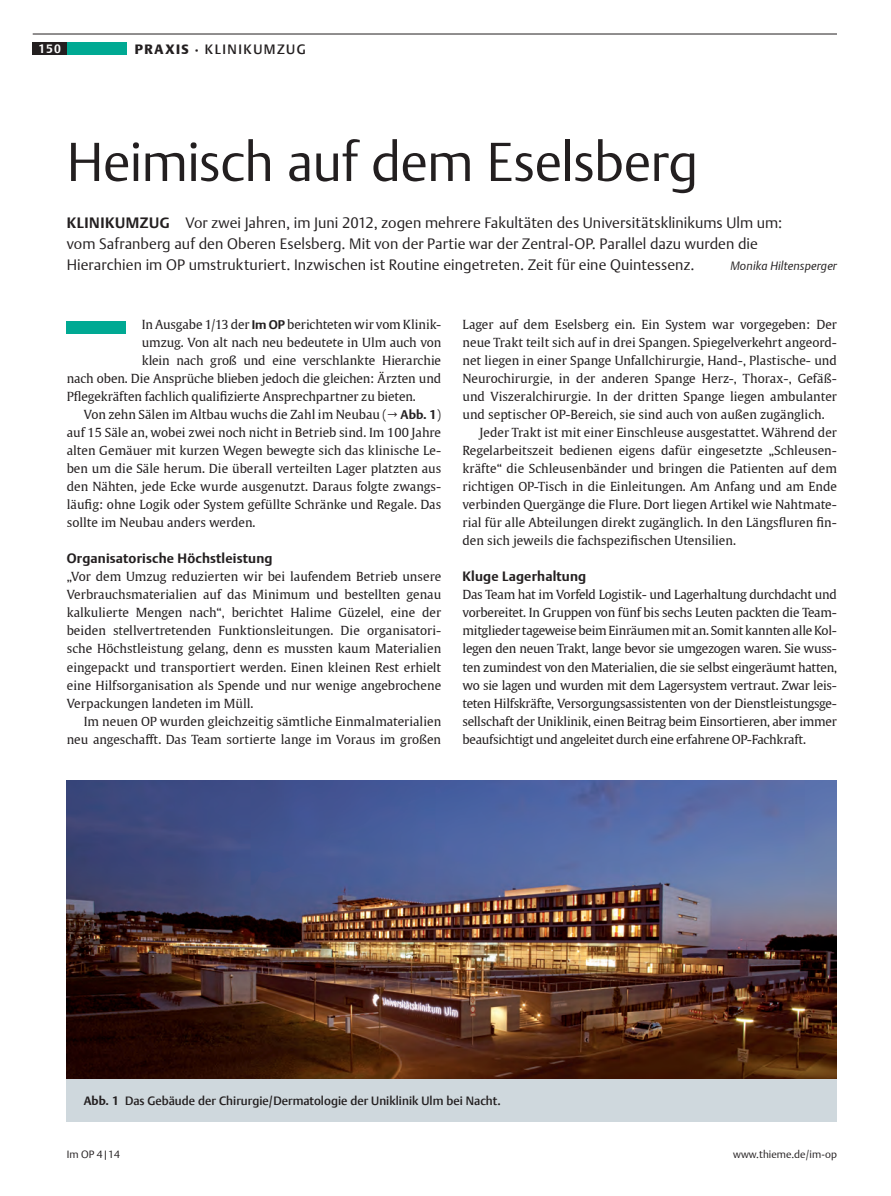
<style>
.page{position:relative;width:891px;height:1196px;background:#fff}
.page>*{position:absolute;margin:0;border:0;box-sizing:border-box;transform-origin:0 0}
.t1{font:300 54px "Thieme Argo 2011";letter-spacing:-.015em;color:#231f20}
.t2{font:300 15px/21px "Thieme Argo 2011";letter-spacing:.005em;color:#231f20}
.t3{font:700 13.5px "Thieme Argo 2011";letter-spacing:.01em;color:#231f20}
.t4{font:500 13.5px "Thieme Argo 2011";letter-spacing:.11em;color:#231f20}
.t5{font:12.45px/18px "Thieme Gulliver 2011";color:#231f20;text-align:justify}
.t6{font:500 12px "Thieme Argo 2011";color:#231f20}
.t7{font:italic 300 12px "Thieme Argo 2011";letter-spacing:.01em;color:#231f20}
.t8{font:700 12px "Thieme Argo 2011";color:#fff}
.t9{font:300 10.5px "Thieme Argo 2011";letter-spacing:.005em;color:#231f20}
.s1{font-weight:900}
.s2{font-weight:700}
.s3{font-size:25.5px;color:#00a993}
.s4{font-family:"Thieme Argo 2011";font-weight:700}
</style>
<div class="page">
<div style="left:67px;top:42px;width:59px;height:12px;background:#00a993"></div>
<div style="left:33px;top:42px;width:34px;height:12px;background:#231f20"></div>
<hr style="left:33px;top:34px;width:803px;height:1px;background:#231f20">
<div style="left:67px;top:1078px;width:769px;height:43px;background:#cfd8dd"></div>
<img style="left:67px;top:780px;width:769px;height:298px">
<p class="t8" style="left:38px;top:40px;width:24px">150</p>
<p class="t4" style="left:135px;top:41px;width:172px"><span class="s1">PRAXIS</span> <span class="s2">·</span> Klinikumzug</p>
<h1 class="t1" style="left:67px;top:126px;width:632px">Heimisch auf dem Eselsberg</h1>
<p class="t2" style="left:67px;top:211px;width:717px"><span class="s2">Klinikumzug</span> Vor zwei Jahren, im Juni 2012, zogen mehrere Fakultäten des Universitätsklinikums Ulm um: vom Safranberg auf den Oberen Eselsberg. Mit von der Partie war der Zentral-OP. Parallel dazu wurden die<br>Hierarchien im OP umstrukturiert. Inzwischen ist Routine eingetreten. Zeit für eine Quintessenz.</p>
<p class="t7" style="left:730px;top:257px;width:108px">Monika Hiltensperger</p>
<p class="t5" style="left:67px;top:315px;width:375px"><span class="s3">▀</span> In Ausgabe 1/13 der <span class="s4">Im OP</span> berichteten wir vom Klinik-</p>
<p class="t5" style="left:142px;top:333px;width:301px">umzug. Von alt nach neu bedeutete in Ulm auch von</p>
<p class="t5" style="left:142px;top:351px;width:301px">klein nach groß und eine verschlankte Hierarchie</p>
<p class="t5" style="left:67px;top:369px;width:376px">nach oben. Die Ansprüche blieben jedoch die gleichen: Ärzten und</p>
<p class="t5" style="left:67px;top:387px;width:350px">Pflegekräften fachlich qualifizierte Ansprechpartner zu bieten.</p>
<p class="t5" style="left:84px;top:405px;width:359px">Von zehn Sälen im Altbau wuchs die Zahl im Neubau (→ <span class="s4">Abb. 1</span>)</p>
<p class="t5" style="left:67px;top:423px;width:376px">auf 15 Säle an, wobei zwei noch nicht in Betrieb sind. Im 100 Jahre</p>
<p class="t5" style="left:67px;top:441px;width:376px">alten Gemäuer mit kurzen Wegen bewegte sich das klinische Le-</p>
<p class="t5" style="left:67px;top:459px;width:376px">ben um die Säle herum. Die überall verteilten Lager platzten aus</p>
<p class="t5" style="left:67px;top:477px;width:376px">den Nähten, jede Ecke wurde ausgenutzt. Daraus folgte zwangs-</p>
<p class="t5" style="left:67px;top:495px;width:376px">läufig: ohne Logik oder System gefüllte Schränke und Regale. Das</p>
<p class="t5" style="left:67px;top:513px;width:190px">sollte im Neubau anders werden.</p>
<p class="t3" style="left:67px;top:548px;width:207px">Organisatorische Höchstleistung</p>
<p class="t5" style="left:67px;top:567px;width:376px">„Vor dem Umzug reduzierten wir bei laufendem Betrieb unsere Verbrauchsmaterialien auf das Minimum und bestellten genau kalkulierte Mengen nach“, berichtet Halime Güzelel, eine der beiden stellvertretenden Funktionsleitungen. Die organisatori&shy;sche Höchstleistung gelang, denn es mussten kaum Materialien eingepackt und transportiert werden. Einen kleinen Rest erhielt eine Hilfsorganisation als Spende und nur wenige angebrochene Verpackungen landeten im Müll.</p>
<p class="t5" style="left:67px;top:711px;width:376px;text-align:right">Im neuen OP wurden gleichzeitig sämtliche Einmalmaterialien neu angeschafft. Das Team sortierte lange im Voraus im großen</p>
<p class="t5" style="left:462px;top:315px;width:376px">Lager auf dem Eselsberg ein. Ein System war vorgegeben: Der</p>
<p class="t5" style="left:462px;top:333px;width:376px">neue Trakt teilt sich auf in drei Spangen. Spiegelverkehrt angeord-</p>
<p class="t5" style="left:462px;top:351px;width:376px">net liegen in einer Spange Unfallchirurgie, Hand-, Plastische- und</p>
<p class="t5" style="left:462px;top:369px;width:376px">Neurochirurgie, in der anderen Spange Herz-, Thorax-, Gefäß-</p>
<p class="t5" style="left:462px;top:387px;width:376px">und Viszeralchirurgie. In der dritten Spange liegen ambulanter</p>
<p class="t5" style="left:462px;top:405px;width:363px">und septischer OP-Bereich, sie sind auch von außen zugänglich.</p>
<p class="t5" style="left:479px;top:423px;width:359px">Jeder Trakt ist mit einer Einschleuse ausgestattet. Während der</p>
<p class="t5" style="left:462px;top:441px;width:376px">Regelarbeitszeit bedienen eigens dafür eingesetzte „Schleusen-</p>
<p class="t5" style="left:462px;top:459px;width:376px">kräfte“ die Schleusenbänder und bringen die Patienten auf dem</p>
<p class="t5" style="left:462px;top:477px;width:376px">richtigen OP-Tisch in die Einleitungen. Am Anfang und am Ende</p>
<p class="t5" style="left:462px;top:495px;width:376px">verbinden Quergänge die Flure. Dort liegen Artikel wie Nahtmate-</p>
<p class="t5" style="left:462px;top:513px;width:376px">rial für alle Abteilungen direkt zugänglich. In den Längsfluren fin-</p>
<p class="t5" style="left:462px;top:531px;width:275px">den sich jeweils die fachspezifischen Utensilien.</p>
<p class="t3" style="left:462px;top:566px;width:125px">Kluge Lagerhaltung</p>
<p class="t5" style="left:462px;top:585px;width:376px">Das Team hat im Vorfeld Logistik- und Lagerhaltung durchdacht und vorbereitet. In Gruppen von fünf bis sechs Leuten packten die Team&shy;mitglieder tageweise beim Einräumen mit an. Somit kannten alle Kol&shy;legen den neuen Trakt, lange bevor sie umgezogen waren. Sie wuss&shy;ten zumindest von den Materialien, die sie selbst eingeräumt hatten, wo sie lagen und wurden mit dem Lagersystem vertraut. Zwar leis&shy;teten Hilfskräfte, Versorgungsassistenten von der Dienstleistungsge&shy;sellschaft der Uniklinik, einen Beitrag beim Einsortieren, aber immer beaufsichtigt und angeleitet durch eine erfahrene OP-Fachkraft.</p>
<p class="t6" style="left:84px;top:1092px;width:418px"><span class="s2">Abb. 1</span> Das Gebäude der Chirurgie/Dermatologie der -Uniklinik Ulm bei Nacht.</p>
<p class="t9" style="left:67px;top:1146px;width:55px">Im OP 4|14</p>
<p class="t9" style="left:733px;top:1146px;width:105px">www.thieme.de/im-op</p>
</div>
